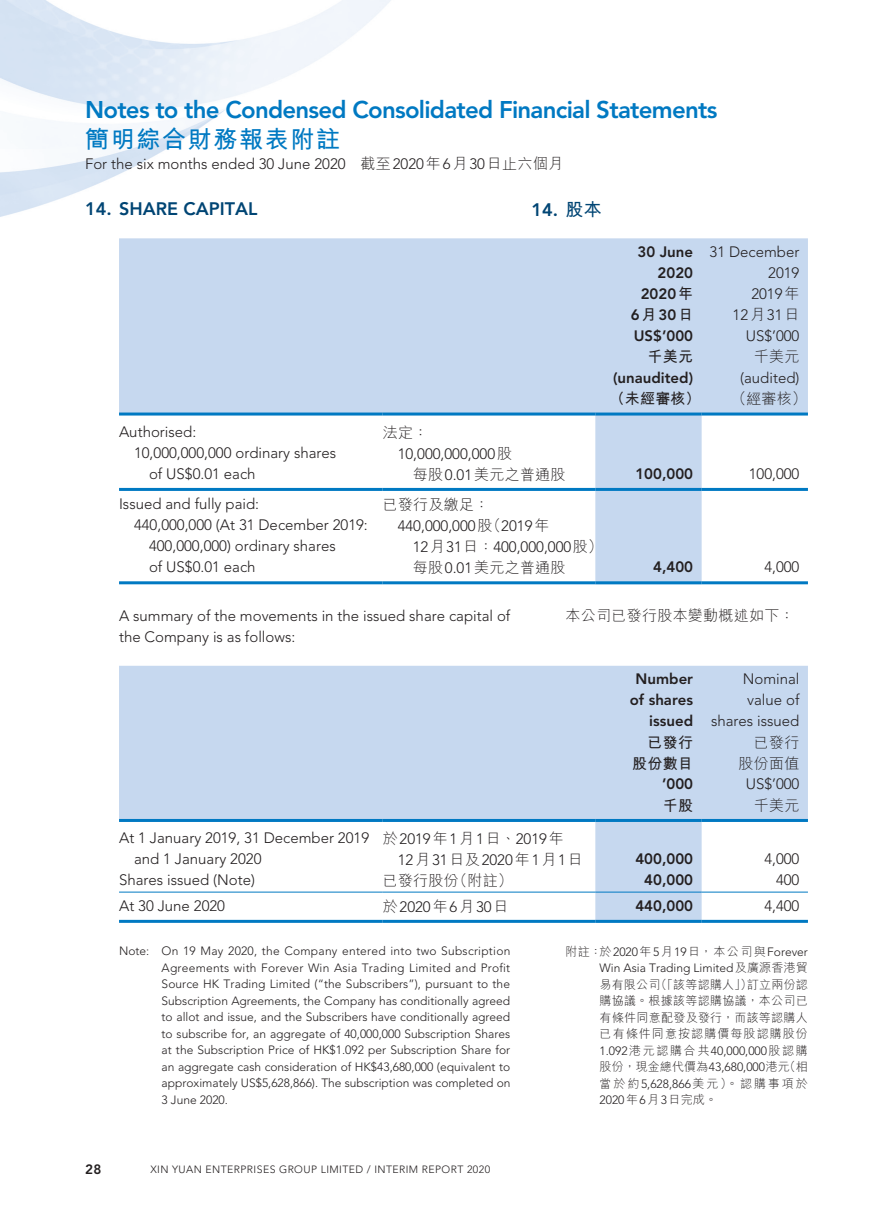
<style>
.page{position:relative;width:893px;height:1212px;background:#fff}
.page>*{position:absolute;margin:0;border:0;box-sizing:border-box;transform-origin:0 0}
.t1{font:800 24px "Avenir LT Std";letter-spacing:-.03em;color:#0079c2}
.t2{font:700 24px "M Hei HK";letter-spacing:.07em;color:#0079c2}
._01_H1_E{font:800 18px "Avenir LT Std";color:#004574}
._001_H1_C{font:800 18px "Avenir LT Std";color:#004574}
._50_Table_txt{font:300 15px "Avenir LT Std";color:#231f20}
._00_txt_E{font:300 15px/21px "Avenir LT Std";color:#231f20}
._50_Table_txt-2{font:800 15px "Avenir LT Std";color:#231f20}
._50_Table_txt-3{font:300 15px "M Hei HK";letter-spacing:.02em;color:#231f20}
._50_Table_txt-4{font:700 15px "M Hei HK";letter-spacing:.02em;color:#231f20}
._000_txt_C{font:300 15px "M Hei HK";letter-spacing:.02em;color:#231f20}
.t3{font:800 13.5px "Avenir LT Std";color:#231f20}
._06_Notes_E{font:300 12px/16.5px "Avenir LT Std";color:#231f20;text-align:justify}
._006_Notes_C{font:300 12px/16.5px "M Hei HK";letter-spacing:.09em;color:#231f20;text-align:justify}
.t4{font:300 10.5px "Avenir LT Std";letter-spacing:.04em;color:#231f20}
.s1{font-family:"M Hei HK"}
.s2{font-family:"M Hei HK";font-weight:700}
.s3{font-family:"Avenir LT Std"}
</style>
<div class="page">
<img style="left:0;top:0;width:808px;height:666px">
<svg style="left:119px;top:238px;width:689px;height:343px;fill:#c6d8ef"></svg>
<hr style="left:119px;top:412px;width:264px;height:3px;background:#0079c2">
<hr style="left:383px;top:412px;width:212px;height:3px;background:#0079c2">
<hr style="left:595px;top:412px;width:107px;height:3px;background:#0079c2">
<hr style="left:702px;top:412px;width:106px;height:3px;background:#0079c2">
<hr style="left:119px;top:488px;width:264px;height:3px;background:#0079c2">
<hr style="left:383px;top:488px;width:212px;height:3px;background:#0079c2">
<hr style="left:595px;top:488px;width:107px;height:3px;background:#0079c2">
<hr style="left:702px;top:488px;width:106px;height:3px;background:#0079c2">
<hr style="left:119px;top:581px;width:264px;height:3px;background:#0079c2">
<hr style="left:383px;top:581px;width:212px;height:3px;background:#0079c2">
<hr style="left:595px;top:581px;width:107px;height:3px;background:#0079c2">
<hr style="left:702px;top:581px;width:106px;height:3px;background:#0079c2">
<svg style="left:119px;top:666px;width:689px;height:254px;fill:#c6d8ef"></svg>
<hr style="left:119px;top:819px;width:264px;height:3px;background:#0079c2">
<hr style="left:383px;top:819px;width:212px;height:3px;background:#0079c2">
<hr style="left:595px;top:819px;width:107px;height:3px;background:#0079c2">
<hr style="left:702px;top:819px;width:106px;height:3px;background:#0079c2">
<hr style="left:119px;top:892px;width:264px;height:1px;background:#0079c2">
<hr style="left:383px;top:892px;width:212px;height:1px;background:#0079c2">
<hr style="left:595px;top:892px;width:107px;height:1px;background:#0079c2">
<hr style="left:702px;top:892px;width:106px;height:1px;background:#0079c2">
<hr style="left:119px;top:920px;width:264px;height:3px;background:#0079c2">
<hr style="left:383px;top:920px;width:212px;height:3px;background:#0079c2">
<hr style="left:595px;top:920px;width:107px;height:3px;background:#0079c2">
<hr style="left:702px;top:920px;width:106px;height:3px;background:#0079c2">
<h1 class="t1" style="left:85px;top:95px;width:634px">Notes to the Condensed Consolidated Financial Statements</h1>
<h1 class="t2" style="left:85px;top:121px;width:257px">簡明綜合財務報表附註</h1>
<p class="_00_txt_E" style="left:85px;top:154px;width:479px">For the six months ended 30 June 2020 <span class="s1">截至</span>2020<span class="s1">年</span>6<span class="s1">月</span>30<span class="s1">日止六個月</span></p>
<p class="_001_H1_C" style="left:531px;top:199px;width:72px">14. <span class="s2">股本</span></p>
<p class="_01_H1_E" style="left:85px;top:198px;width:174px">14. SHARE CAPITAL</p>
<p class="_50_Table_txt-2" style="left:638px;top:243px;width:57px">30 June</p>
<p class="_50_Table_txt-2" style="left:658px;top:264px;width:37px">2020</p>
<p class="_50_Table_txt-2" style="left:641px;top:285px;width:54px">2020<span class="s2">年</span></p>
<p class="_50_Table_txt-2" style="left:631px;top:306px;width:64px">6<span class="s2">月</span>30<span class="s2">日</span></p>
<p class="_50_Table_txt" style="left:710px;top:243px;width:91px">31 December</p>
<p class="_50_Table_txt" style="left:768px;top:264px;width:33px">2019</p>
<p class="_50_Table_txt" style="left:751px;top:285px;width:50px">2019<span class="s1">年</span></p>
<p class="_50_Table_txt" style="left:733px;top:306px;width:68px">12<span class="s1">月</span>31<span class="s1">日</span></p>
<p class="_50_Table_txt-2" style="left:634px;top:327px;width:61px">US$’000</p>
<p class="_50_Table_txt" style="left:746px;top:327px;width:55px">US$’000</p>
<p class="_50_Table_txt-4" style="left:647px;top:346px;width:47px">千美元</p>
<p class="_50_Table_txt-3" style="left:754px;top:349px;width:47px">千美元</p>
<p class="_50_Table_txt-2" style="left:613px;top:369px;width:82px">(unaudited)</p>
<p class="_50_Table_txt" style="left:740px;top:369px;width:61px">(audited)</p>
<p class="_50_Table_txt-4" style="left:610px;top:388px;width:92px">（未經審核）</p>
<p class="_50_Table_txt-3" style="left:731px;top:391px;width:77px">（經審核）</p>
<p class="_50_Table_txt" style="left:119px;top:423px;width:79px">Authorised:</p>
<p class="_50_Table_txt-3" style="left:383px;top:424px;width:47px">法定：</p>
<p class="_50_Table_txt" style="left:134px;top:444px;width:204px">10,000,000,000 ordinary shares</p>
<p class="_50_Table_txt" style="left:149px;top:465px;width:108px">of US$0.01 each</p>
<p class="_50_Table_txt" style="left:398px;top:445px;width:116px">10,000,000,000<span class="s1">股</span></p>
<p class="_50_Table_txt-3" style="left:413px;top:466px;width:154px">每股<span class="s3">0.01</span>美元之普通股</p>
<p class="_50_Table_txt-2" style="left:635px;top:465px;width:59px">100,000</p>
<p class="_50_Table_txt" style="left:749px;top:465px;width:52px">100,000</p>
<p class="_50_Table_txt" style="left:119px;top:495px;width:142px">Issued and fully paid:</p>
<p class="_50_Table_txt-3" style="left:383px;top:497px;width:108px">已發行及繳足：</p>
<p class="_50_Table_txt" style="left:134px;top:516px;width:235px">440,000,000 (At 31 December 2019:</p>
<p class="_50_Table_txt" style="left:149px;top:537px;width:188px">400,000,000) ordinary shares</p>
<p class="_50_Table_txt" style="left:149px;top:558px;width:108px">of US$0.01 each</p>
<p class="_50_Table_txt" style="left:398px;top:517px;width:153px">440,000,000<span class="s1">股（</span>2019<span class="s1">年</span></p>
<p class="_50_Table_txt" style="left:413px;top:538px;width:192px">12<span class="s1">月</span>31<span class="s1">日：</span>400,000,000<span class="s1">股）</span></p>
<p class="_50_Table_txt-3" style="left:413px;top:560px;width:154px">每股<span class="s3">0.01</span>美元之普通股</p>
<p class="_50_Table_txt-2" style="left:653px;top:558px;width:41px">4,400</p>
<p class="_50_Table_txt" style="left:764px;top:558px;width:37px">4,000</p>
<p class="_00_txt_E" style="left:119px;top:605px;width:393px">A summary of the movements in the issued share capital of the Company is as follows:</p>
<p class="_50_Table_txt-2" style="left:636px;top:670px;width:59px">Number</p>
<p class="_50_Table_txt-2" style="left:630px;top:691px;width:65px">of shares</p>
<p class="_50_Table_txt-2" style="left:649px;top:712px;width:45px">issued</p>
<p class="_000_txt_C" style="left:565px;top:608px;width:230px">本公司已發行股本變動概述如下：</p>
<p class="_50_Table_txt" style="left:743px;top:670px;width:58px">Nominal</p>
<p class="_50_Table_txt" style="left:747px;top:691px;width:54px">value of</p>
<p class="_50_Table_txt" style="left:711px;top:712px;width:90px">shares issued</p>
<p class="_50_Table_txt-4" style="left:647px;top:731px;width:47px">已發行</p>
<p class="_50_Table_txt-4" style="left:632px;top:752px;width:62px">股份數目</p>
<p class="_50_Table_txt-3" style="left:754px;top:735px;width:47px">已發行</p>
<p class="_50_Table_txt-3" style="left:738px;top:756px;width:62px">股份面值</p>
<p class="_50_Table_txt" style="left:119px;top:829px;width:252px">At 1 January 2019, 31 December 2019</p>
<p class="_50_Table_txt" style="left:134px;top:850px;width:129px">and 1 January 2020</p>
<p class="_50_Table_txt-2" style="left:662px;top:775px;width:33px">’000</p>
<p class="_50_Table_txt" style="left:746px;top:775px;width:55px">US$’000</p>
<p class="_50_Table_txt-4" style="left:663px;top:794px;width:32px">千股</p>
<p class="_50_Table_txt-3" style="left:754px;top:798px;width:47px">千美元</p>
<p class="_50_Table_txt" style="left:383px;top:830px;width:183px"><span class="s1">於</span>2019<span class="s1">年</span>1<span class="s1">月</span>1<span class="s1">日、</span>2019<span class="s1">年</span></p>
<p class="_50_Table_txt" style="left:398px;top:851px;width:187px">12<span class="s1">月</span>31<span class="s1">日及</span>2020<span class="s1">年</span>1<span class="s1">月</span>1<span class="s1">日</span></p>
<p class="_50_Table_txt-2" style="left:635px;top:850px;width:59px">400,000</p>
<p class="_50_Table_txt" style="left:764px;top:850px;width:37px">4,000</p>
<p class="_50_Table_txt" style="left:119px;top:871px;width:137px">Shares issued (Note)</p>
<p class="_50_Table_txt-3" style="left:383px;top:873px;width:132px">已發行股份（附註）</p>
<p class="_50_Table_txt-2" style="left:644px;top:871px;width:50px">40,000</p>
<p class="_50_Table_txt" style="left:776px;top:871px;width:25px">400</p>
<p class="_50_Table_txt" style="left:119px;top:897px;width:108px">At 30 June 2020</p>
<p class="_50_Table_txt" style="left:383px;top:897px;width:127px"><span class="s1">於</span>2020<span class="s1">年</span>6<span class="s1">月</span>30<span class="s1">日</span></p>
<p class="_50_Table_txt-2" style="left:635px;top:897px;width:59px">440,000</p>
<p class="_50_Table_txt" style="left:764px;top:897px;width:37px">4,400</p>
<p class="_06_Notes_E" style="left:162px;top:943px;width:350px;text-indent:-43px">Note: On 19 May 2020, the Company entered into two Subscription Agreements with Forever Win Asia Trading Limited and Profit Source HK Trading Limited (“the Subscribers”), pursuant to the Subscription Agreements, the Company has conditionally agreed to allot and issue, and the Subscribers have conditionally agreed to subscribe for, an aggregate of 40,000,000 Subscription Shares at the Subscription Price of HK$1.092 per Subscription Share for an aggregate cash consideration of HK$43,680,000 (equivalent to approximately US$5,628,866). The subscription was completed on 3 June 2020.</p>
<p class="_006_Notes_C" style="left:600px;top:943px;width:210px;text-indent:-34px">附註：於<span class="s3">2020</span>年<span class="s3">5</span>月<span class="s3">19</span>日，本公司與<span class="s3">Forever Win Asia Trading Limited</span>及廣源香港貿易有限公司（「該等認購人」）訂立兩份認購協議。根據該等認購協議，本公司已有條件同意配發及發行，而該等認購人已有條件同意按認購價每股認購股份<span class="s3">1.092</span>港元認購合共<span class="s3">40,000,000</span>股認購股份，現金總代價為<span class="s3">43,680,000</span>港元（相當於約<span class="s3">5,628,866</span>美元）。認購事項於<span class="s3">2020</span>年<span class="s3">6</span>月<span class="s3">3</span>日完成。</p>
<p class="t3" style="left:85px;top:1161px;width:18px">28</p>
<p class="t4" style="left:150px;top:1163px;width:341px">XIN YUAN ENTERPRISES GROUP LIMITED / INTERIM REPORT 2020</p>
</div>
